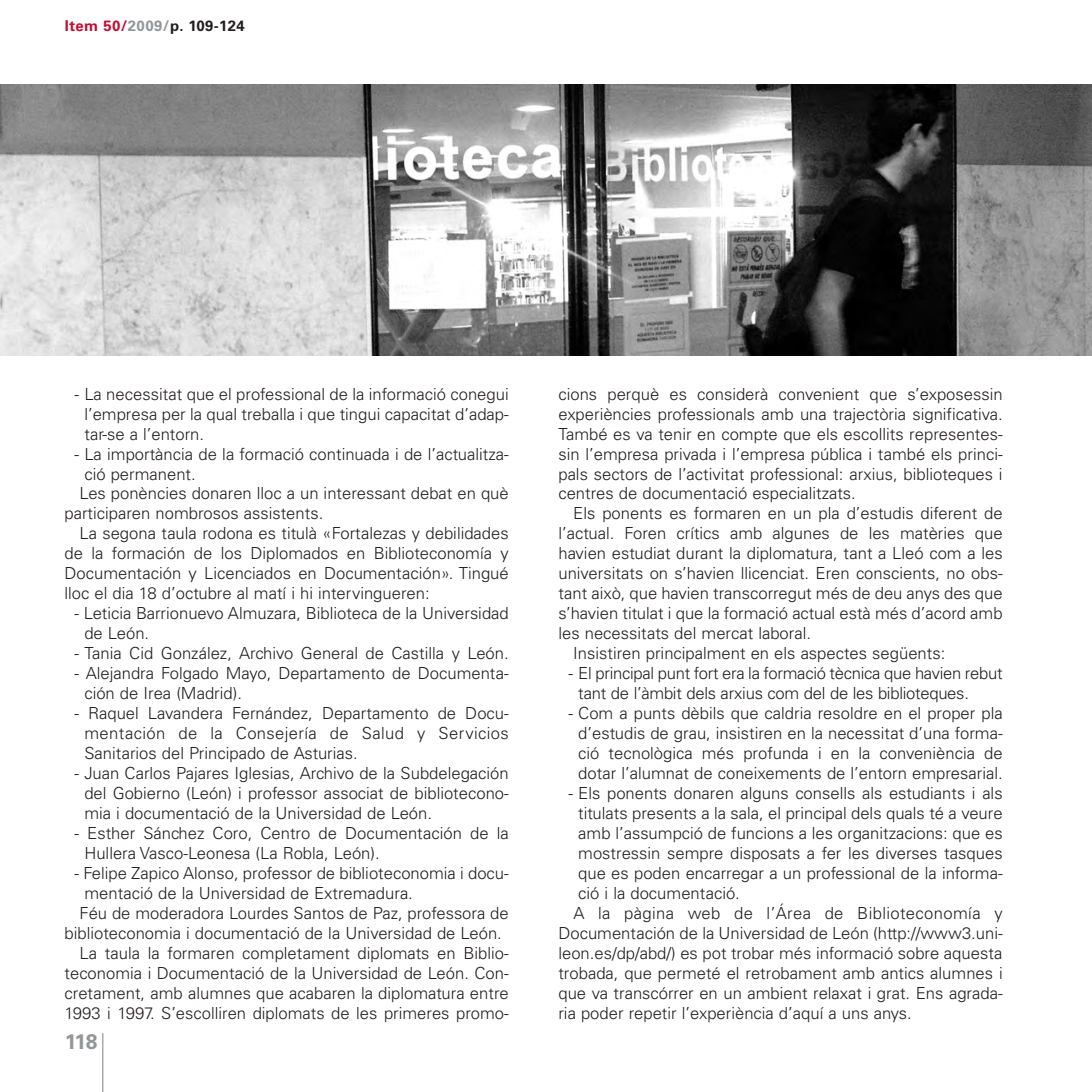
<style>
.page{position:relative;width:1092px;height:1092px;background:#fff}
.page>*{position:absolute;margin:0;border:0;box-sizing:border-box;transform-origin:0 0}
.t1{font:700 21px "Univers";color:#939598}
.t2{font:300 16.62px/19.9px "Univers";color:#231f20;text-align:justify}
.t3{font:300 16.62px "Univers";letter-spacing:.02em;color:#231f20}
.t4{font:700 14.88px "Univers";letter-spacing:.03em;color:#231f20}
.s1{color:#c20d34}
.s2{color:#939598}
</style>
<div class="page">
<img style="left:0;top:85px;width:1091px;height:271px">
<hr style="left:102px;top:1033px;width:1px;height:58px;background:#808285">
<p class="t4" style="left:65px;top:20px;width:181px"><span class="s1">Item 50/</span><span class="s2">2009/</span>p. 109-124</p>
<p class="t2" style="left:84px;top:385px;width:426px;text-indent:-10px">- La necessitat que el professional de la informació conegui l’empresa per la qual treballa i que tingui capacitat d’adap&shy;tar-se a l’entorn.</p>
<p class="t2" style="left:74px;top:445px;width:436px">- La importància de la formació continuada i de l’actualitza-</p>
<p class="t2" style="left:84px;top:465px;width:113px">ció permanent.</p>
<p class="t2" style="left:79px;top:485px;width:431px">Les ponències donaren lloc a un interessant debat en què</p>
<p class="t2" style="left:65px;top:505px;width:260px">participaren nombrosos assistents.</p>
<p class="t2" style="left:79px;top:525px;width:431px">La segona taula rodona es titulà «Fortalezas y debilidades</p>
<p class="t2" style="left:65px;top:545px;width:445px">de la formación de los Diplomados en Biblioteconomía y</p>
<p class="t2" style="left:65px;top:565px;width:445px">Documentación y Licenciados en Documentación». Tingué</p>
<p class="t2" style="left:65px;top:585px;width:366px">lloc el dia 18 d’octubre al matí i hi intervingueren:</p>
<p class="t2" style="left:84px;top:605px;width:426px;text-indent:-10px">- Leticia Barrionuevo Almuzara, Biblioteca de la Universidad de León.</p>
<p class="t2" style="left:74px;top:644px;width:436px">- Tania Cid González, Archivo General de Castilla y León.</p>
<p class="t2" style="left:84px;top:664px;width:426px;text-indent:-10px">- Alejandra Folgado Mayo, Departamento de Documenta&shy;ción de Irea (Madrid).</p>
<p class="t2" style="left:84px;top:704px;width:426px;text-indent:-10px">- Raquel Lavandera Fernández, Departamento de Docu&shy;mentación de la Consejería de Salud y Servicios Sanitarios del Principado de Asturias.</p>
<p class="t2" style="left:84px;top:764px;width:426px;text-indent:-10px">- Juan Carlos Pajares Iglesias, Archivo de la Subdelegación del Gobierno (León) i professor associat de bibliotecono&shy;mia i documentació de la Universidad de León.</p>
<p class="t2" style="left:84px;top:824px;width:426px;text-indent:-10px">- Esther Sánchez Coro, Centro de Documentación de la<br>Hullera Vasco-Leonesa (La Robla, León).</p>
<p class="t2" style="left:74px;top:864px;width:436px">- Felipe Zapico Alonso, professor de biblioteconomia i docu-</p>
<p class="t2" style="left:84px;top:884px;width:330px">mentació de la Universidad de Extremadura.</p>
<p class="t2" style="left:79px;top:904px;width:431px">Féu de moderadora Lourdes Santos de Paz, professora de</p>
<p class="t2" style="left:65px;top:924px;width:439px">biblioteconomia i documentació de la Universidad de León.</p>
<p class="t2" style="left:79px;top:944px;width:431px">La taula la formaren completament diplomats en Biblio-</p>
<p class="t2" style="left:65px;top:964px;width:445px">teconomia i Documentació de la Universidad de León. Con-</p>
<p class="t2" style="left:65px;top:984px;width:445px">cretament, amb alumnes que acabaren la diplomatura entre</p>
<p class="t2" style="left:65px;top:1004px;width:445px">1993 i 1997. S’escolliren diplomats de les primeres promo-</p>
<p class="t1" style="left:65px;top:1033px;width:34px">118</p>
<p class="t2" style="left:558px;top:385px;width:445px">cions perquè es considerà convenient que s’exposessin experiències professionals amb una trajectòria significativa.<br>També es va tenir en compte que els escollits representes&shy;sin l’empresa privada i l’empresa pública i també els princi&shy;pals sectors de l’activitat professional: arxius, biblioteques i centres de documentació especialitzats.</p>
<p class="t2" style="left:573px;top:505px;width:431px">Els ponents es formaren en un pla d’estudis diferent de</p>
<p class="t2" style="left:558px;top:525px;width:445px">l’actual. Foren crítics amb algunes de les matèries que</p>
<p class="t2" style="left:558px;top:545px;width:445px">havien estudiat durant la diplomatura, tant a Lleó com a les</p>
<p class="t2" style="left:558px;top:565px;width:445px">universitats on s’havien llicenciat. Eren conscients, no obs-</p>
<p class="t2" style="left:558px;top:585px;width:445px">tant això, que havien transcorregut més de deu anys des que</p>
<p class="t2" style="left:558px;top:605px;width:445px">s’havien titulat i que la formació actual està més d’acord amb</p>
<p class="t2" style="left:558px;top:624px;width:254px">les necessitats del mercat laboral.</p>
<p class="t2" style="left:573px;top:644px;width:373px">Insistiren principalment en els aspectes següents:</p>
<p class="t2" style="left:578px;top:664px;width:426px;text-indent:-10px">- El principal punt fort era la formació tècnica que havien rebut tant de l’àmbit dels arxius com del de les biblioteques.</p>
<p class="t2" style="left:568px;top:704px;width:436px;text-align:center">- Com a punts dèbils que caldria resoldre en el proper pla d’estudis de grau, insistiren en la necessitat d’una forma&shy;ció tecnològica més profunda i en la conveniència de dotar l’alumnat de coneixements de l’entorn empresarial.</p>
<p class="t2" style="left:568px;top:784px;width:436px">- Els ponents donaren alguns consells als estudiants i als</p>
<p class="t2" style="left:578px;top:804px;width:426px">titulats presents a la sala, el principal dels quals té a veure</p>
<p class="t2" style="left:578px;top:824px;width:426px">amb l’assumpció de funcions a les organitzacions: que es</p>
<p class="t2" style="left:578px;top:844px;width:426px">mostressin sempre disposats a fer les diverses tasques</p>
<p class="t2" style="left:578px;top:864px;width:426px">que es poden encarregar a un professional de la informa-</p>
<p class="t2" style="left:578px;top:884px;width:163px">ció i la documentació.</p>
<p class="t3" style="left:573px;top:906px;width:431px">A la pàgina web de l’Área de Biblioteconomía y</p>
<p class="t2" style="left:558px;top:924px;width:445px">Documentación de la Universidad de León (http://www3.uni-</p>
<p class="t2" style="left:558px;top:944px;width:445px">leon.es/dp/abd/) es pot trobar més informació sobre aquesta</p>
<p class="t2" style="left:558px;top:964px;width:445px">trobada, que permeté el retrobament amb antics alumnes i</p>
<p class="t2" style="left:558px;top:984px;width:445px">que va transcórrer en un ambient relaxat i grat. Ens agrada-</p>
<p class="t2" style="left:558px;top:1004px;width:355px">ria poder repetir l’experiència d’aquí a uns anys.</p>
</div>
